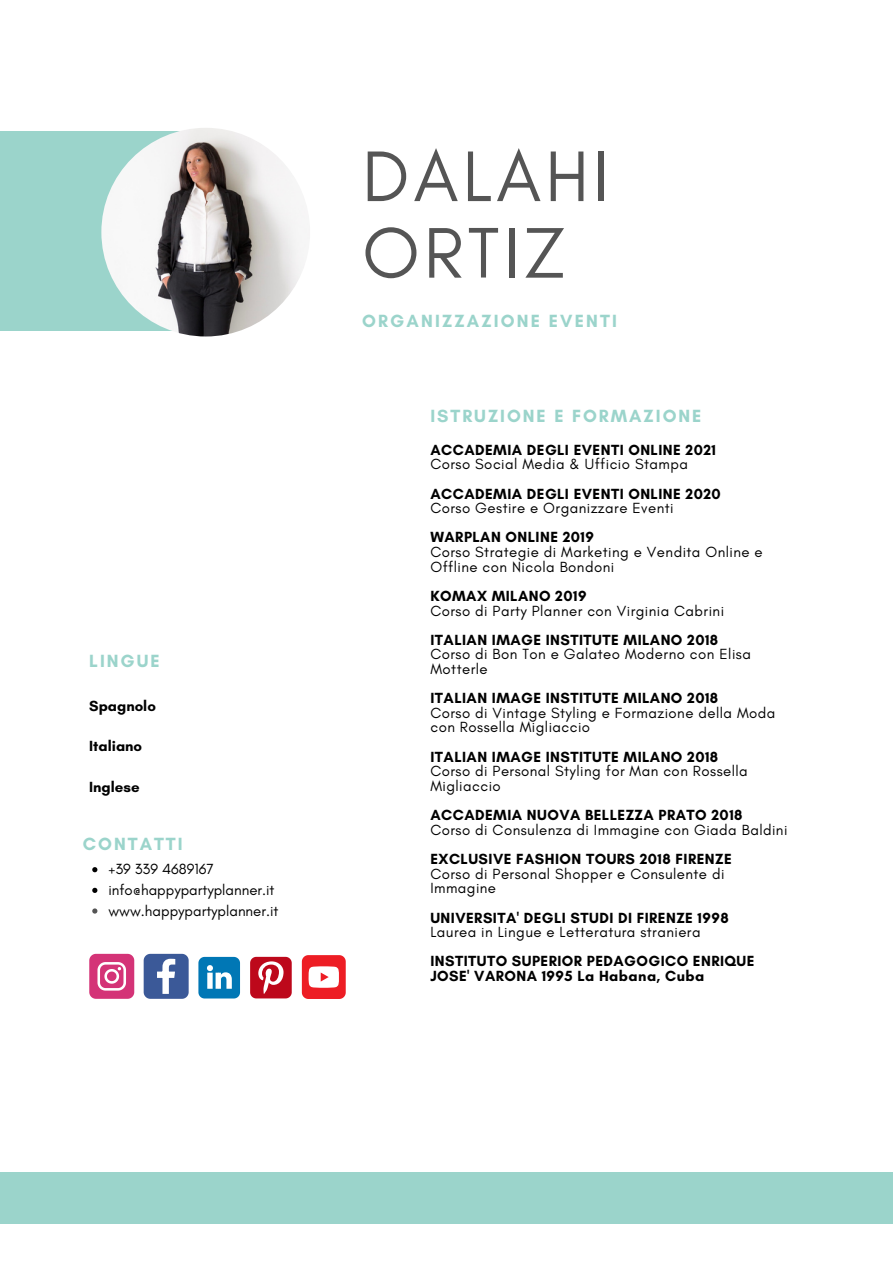
<style>
.page{position:relative;width:893px;height:1264px;background:#fff}
.page>*{position:absolute;margin:0;border:0;box-sizing:border-box;transform-origin:0 0}
.t1{font:72.9px/76.5px "Glacial Indifference";letter-spacing:.055em;color:#555}
.t2{font:700 18px "Glacial Indifference";letter-spacing:.11em;color:#9bd4cb}
.t3{font:15px/14.5px "Glacial Indifference";letter-spacing:.03em;color:#000}
.t4{font:700 15px/14.5px "Glacial Indifference";letter-spacing:.03em;color:#000}
.t5{font:15px/20.7px "Glacial Indifference";color:#000}
.t6{font:700 15px "Glacial Indifference";color:#000}
</style>
<div class="page">
<div style="left:0;top:132px;width:221px;height:198px;background:#9bd4cb"></div>
<img style="left:101px;top:128px;width:209px;height:208px;border-radius:50%">
<div style="left:0;top:1171px;width:892px;height:52px;background:#9bd4cb"></div>
<svg style="left:89px;top:953px;width:45px;height:45px;background:#dc5d93"></svg>
<svg style="left:144px;top:953px;width:45px;height:45px;background:#6179ac"></svg>
<svg style="left:198px;top:956px;width:42px;height:42px;background:#3894c5"></svg>
<svg style="left:250px;top:956px;width:42px;height:42px"></svg>
<svg style="left:302px;top:955px;width:44px;height:43px"></svg>
<svg style="left:92px;top:867px;width:5px;height:5px"></svg>
<svg style="left:92px;top:887px;width:5px;height:6px"></svg>
<svg style="left:92px;top:908px;width:5px;height:5px"></svg>
<p class="t2" style="left:89px;top:649px;width:72px">LINGUE</p>
<p class="t6" style="left:89px;top:696px;width:68px">Spagnolo</p>
<p class="t6" style="left:89px;top:737px;width:54px">Italiano</p>
<p class="t6" style="left:89px;top:777px;width:52px">Inglese</p>
<p class="t2" style="left:83px;top:832px;width:101px">CONTATTI</p>
<p class="t5" style="left:108px;top:858px;width:171px">+39 339 4689167 info@happypartyplanner.it www.happypartyplanner.it</p>
<h1 class="t1" style="left:362px;top:137px;width:248px">DALAHI<br>ORTIZ</h1>
<p class="t2" style="left:362px;top:310px;width:256px">ORGANIZZAZIONE EVENTI</p>
<p class="t2" style="left:430px;top:405px;width:272px">ISTRUZIONE E FORMAZIONE</p>
<p class="t4" style="left:430px;top:442px;width:287px">ACCADEMIA DEGLI EVENTI ONLINE 2021</p>
<p class="t3" style="left:430px;top:457px;width:259px">Corso Social Media &amp; Ufficio Stampa</p>
<p class="t4" style="left:430px;top:486px;width:292px">ACCADEMIA DEGLI EVENTI ONLINE 2020</p>
<p class="t3" style="left:430px;top:500px;width:245px">Corso Gestire e Organizzare Eventi</p>
<p class="t4" style="left:430px;top:530px;width:165px">WARPLAN ONLINE 2019</p>
<p class="t3" style="left:430px;top:544px;width:334px">Corso Strategie di Marketing e Vendita Online e<br>Offline con Nicola Bondoni</p>
<p class="t4" style="left:430px;top:588px;width:158px">KOMAX MILANO 2019</p>
<p class="t3" style="left:430px;top:603px;width:295px">Corso di Party Planner con Virginia Cabrini</p>
<p class="t4" style="left:430px;top:632px;width:289px">ITALIAN IMAGE INSTITUTE MILANO 2018</p>
<p class="t3" style="left:430px;top:647px;width:322px">Corso di Bon Ton e Galateo Moderno con Elisa<br>Motterle</p>
<p class="t4" style="left:430px;top:690px;width:289px">ITALIAN IMAGE INSTITUTE MILANO 2018</p>
<p class="t3" style="left:430px;top:705px;width:346px">Corso di Vintage Styling e Formazione della Moda con Rossella Migliaccio</p>
<p class="t4" style="left:430px;top:749px;width:289px">ITALIAN IMAGE INSTITUTE MILANO 2018</p>
<p class="t3" style="left:430px;top:763px;width:319px">Corso di Personal Styling for Man con Rossella<br>Migliaccio</p>
<p class="t4" style="left:430px;top:807px;width:313px">ACCADEMIA NUOVA BELLEZZA PRATO 2018</p>
<p class="t3" style="left:430px;top:822px;width:358px">Corso di Consulenza di Immagine con Giada Baldini</p>
<p class="t4" style="left:430px;top:851px;width:303px">EXCLUSIVE FASHION TOURS 2018 FIRENZE</p>
<p class="t3" style="left:430px;top:866px;width:295px">Corso di Personal Shopper e Consulente di<br>Immagine</p>
<p class="t4" style="left:430px;top:910px;width:300px">UNIVERSITA' DEGLI STUDI DI FIRENZE 1998</p>
<p class="t3" style="left:430px;top:924px;width:272px">Laurea in Lingue e Letteratura straniera</p>
<p class="t4" style="left:430px;top:953px;width:325px">INSTITUTO SUPERIOR PEDAGOGICO ENRIQUE<br>JOSE' VARONA 1995 La Habana, Cuba</p>
</div>
